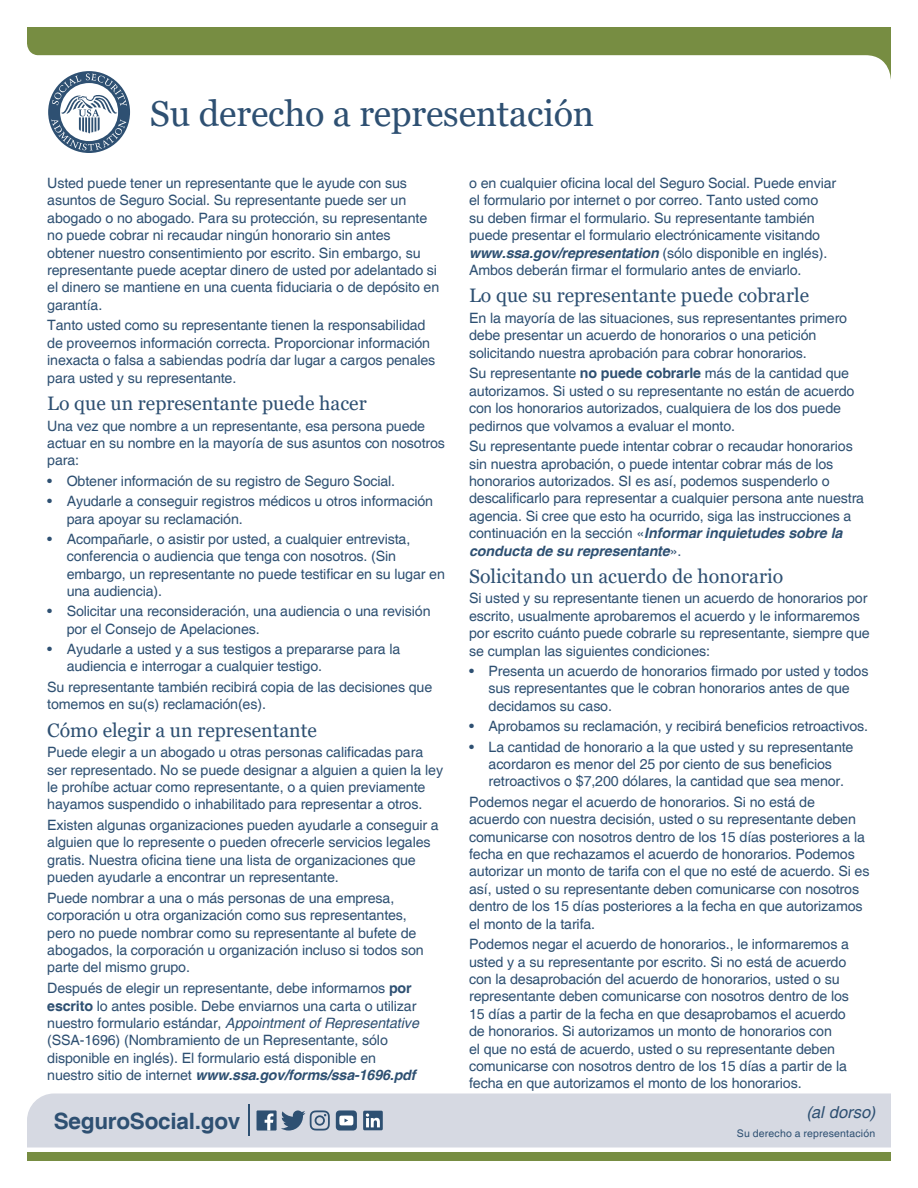
<style>
.page{position:relative;width:918px;height:1188px;background:#fff}
.page>*{position:absolute;margin:0;border:0;box-sizing:border-box;transform-origin:0 0}
.t1{font:36px "Georgia";letter-spacing:-.005em;color:#2e5072}
.t2{font:700 22.5px "Helvetica";letter-spacing:-.01em;color:#2e5072}
.t3{font:19.5px "Georgia";color:#2e5072}
.t4{font:italic 16.5px "Helvetica";letter-spacing:.005em;color:#2e5072}
.t5{font:14.25px/17.4px "Helvetica";letter-spacing:-.01em;color:#2e5072}
.t6{font:10.5px "Helvetica";letter-spacing:.015em;color:#2e5072}
.s1{font-weight:700}
.s2{font-style:italic}
.s3{font-weight:700;font-style:italic}
</style>
<div class="page">
<div style="left:27px;top:1153px;width:864px;height:8px;background:#778d42"></div>
<div style="left:27px;top:1094px;width:864px;height:54px;background:#d6d9e2"></div>
<hr style="left:248px;top:1105px;width:2px;height:31px;background:#2e5072">
<svg style="left:27px;top:27px;width:864px;height:53px;fill:#778d42"></svg>
<svg style="left:363px;top:1111px;width:20px;height:19px"></svg>
<svg style="left:336px;top:1110px;width:21px;height:21px"></svg>
<svg style="left:281px;top:1110px;width:49px;height:21px"></svg>
<div style="left:257px;top:1110px;width:20px;height:21px;background:#2e5072"></div>
<svg style="left:265px;top:1113px;width:8px;height:18px"></svg>
<svg style="left:48px;top:71px;width:82px;height:82px"></svg>
<svg style="left:51px;top:74px;width:76px;height:76px"></svg>
<h1 class="t1" style="left:150px;top:91px;width:446px">Su derecho a representación</h1>
<p class="t5" style="left:47px;top:175px;width:394px">Usted puede tener un representante que le ayude con sus asuntos de Seguro Social. Su representante puede ser un abogado o no abogado. Para su protección, su representante no puede cobrar ni recaudar ningún honorario sin antes obtener nuestro consentimiento por escrito. Sin embargo, su representante puede aceptar dinero de usted por adelantado si el dinero se mantiene en una cuenta fiduciaria o de depósito en garantía.</p>
<p class="t5" style="left:47px;top:317px;width:390px">Tanto usted como su representante tienen la responsabilidad de proveernos información correcta. Proporcionar información inexacta o falsa a sabiendas podría dar lugar a cargos penales para usted y su representante.</p>
<h1 class="t3" style="left:47px;top:391px;width:321px">Lo que un representante puede hacer</h1>
<p class="t5" style="left:47px;top:417px;width:399px">Una vez que nombre a un representante, esa persona puede actuar en su nombre en la mayoría de sus asuntos con nosotros para:</p>
<p class="t5" style="left:47px;top:473px;width:349px">• Obtener información de su registro de Seguro Social.</p>
<p class="t5" style="left:67px;top:493px;width:368px;text-indent:-19px">• Ayudarle a conseguir registros médicos u otros información para apoyar su reclamación.</p>
<p class="t5" style="left:67px;top:531px;width:380px;text-indent:-19px">• Acompañarle, o asistir por usted, a cualquier entrevista, conferencia o audiencia que tenga con nosotros. (Sin embargo, un representante no puede testificar en su lugar en una audiencia).</p>
<p class="t5" style="left:67px;top:603px;width:365px;text-indent:-19px">• Solicitar una reconsideración, una audiencia o una revisión por el Consejo de Apelaciones.</p>
<p class="t5" style="left:67px;top:641px;width:335px;text-indent:-19px">• Ayudarle a usted y a sus testigos a prepararse para la audiencia e interrogar a cualquier testigo.</p>
<p class="t5" style="left:47px;top:679px;width:387px">Su representante también recibirá copia de las decisiones que tomemos en su(s) reclamación(es).</p>
<h1 class="t3" style="left:47px;top:718px;width:271px">Cómo elegir a un representante</h1>
<p class="t5" style="left:47px;top:744px;width:397px">Puede elegir a un abogado u otras personas calificadas para ser representado. No se puede designar a alguien a quien la ley le prohíbe actuar como representante, o a quien previamente hayamos suspendido o inhabilitado para representar a otros.</p>
<p class="t5" style="left:47px;top:817px;width:393px">Existen algunas organizaciones pueden ayudarle a conseguir a alguien que lo represente o pueden ofrecerle servicios legales gratis. Nuestra oficina tiene una lista de organizaciones que pueden ayudarle a encontrar un representante.</p>
<p class="t5" style="left:47px;top:890px;width:378px">Puede nombrar a una o más personas de una empresa, corporación u otra organización como sus representantes, pero no puede nombrar como su representante al bufete de abogados, la corporación u organización incluso si todos son parte del mismo grupo.</p>
<p class="t5" style="left:47px;top:980px;width:373px">Después de elegir un representante, debe informarnos <span class="s1">por escrito</span> lo antes posible. Debe enviarnos una carta o utilizar nuestro formulario estándar, <span class="s2">Appointment of Representative </span>(SSA-1696) (Nombramiento de un Representante, sólo disponible en inglés). El formulario está disponible en nuestro sitio de internet <span class="s3">www.ssa.gov/forms/ssa-1696.pdf</span></p>
<p class="t2" style="left:54px;top:1107px;width:188px">SeguroSocial.gov</p>
<p class="t5" style="left:469px;top:175px;width:369px">o en cualquier oficina local del Seguro Social. Puede enviar el formulario por internet o por correo. Tanto usted como su deben firmar el formulario. Su representante también puede presentar el formulario electrónicamente visitando <span class="s3">www.ssa.gov/representation</span> (sólo disponible en inglés).<br>Ambos deberán firmar el formulario antes de enviarlo.</p>
<h1 class="t3" style="left:469px;top:284px;width:342px">Lo que su representante puede cobrarle</h1>
<p class="t5" style="left:469px;top:310px;width:380px">En la mayoría de las situaciones, sus representantes primero debe presentar un acuerdo de honorarios o una petición solicitando nuestra aprobación para cobrar honorarios.</p>
<p class="t5" style="left:469px;top:365px;width:387px">Su representante <span class="s1">no puede cobrarle</span> más de la cantidad que autorizamos. Si usted o su representante no están de acuerdo con los honorarios autorizados, cualquiera de los dos puede pedirnos que volvamos a evaluar el monto.</p>
<p class="t5" style="left:469px;top:438px;width:397px">Su representante puede intentar cobrar o recaudar honorarios sin nuestra aprobación, o puede intentar cobrar más de los honorarios autorizados. SI es así, podemos suspenderlo o descalificarlo para representar a cualquier persona ante nuestra agencia. Si cree que esto ha ocurrido, siga las instrucciones a continuación en la sección «<span class="s3">Informar inquietudes sobre la conducta de su representante</span>».</p>
<h1 class="t3" style="left:469px;top:564px;width:316px">Solicitando un acuerdo de honorario</h1>
<p class="t5" style="left:469px;top:590px;width:402px">Si usted y su representante tienen un acuerdo de honorarios por escrito, usualmente aprobaremos el acuerdo y le informaremos por escrito cuánto puede cobrarle su representante, siempre que se cumplan las siguientes condiciones:</p>
<p class="t5" style="left:489px;top:663px;width:381px;text-indent:-19px">• Presenta un acuerdo de honorarios firmado por usted y todos sus representantes que le cobran honorarios antes de que decidamos su caso.</p>
<p class="t5" style="left:469px;top:718px;width:401px">• Aprobamos su reclamación, y recibirá beneficios retroactivos.</p>
<p class="t5" style="left:489px;top:739px;width:366px;text-indent:-19px">• La cantidad de honorario a la que usted y su representante acordaron es menor del 25 por ciento de sus beneficios retroactivos o $7,200 dólares, la cantidad que sea menor.</p>
<p class="t5" style="left:469px;top:794px;width:402px">Podemos negar el acuerdo de honorarios. Si no está de<br>acuerdo con nuestra decisión, usted o su representante deben comunicarse con nosotros dentro de los 15 días posteriores a la fecha en que rechazamos el acuerdo de honorarios. Podemos autorizar un monto de tarifa con el que no esté de acuerdo. Si es así, usted o su representante deben comunicarse con nosotros dentro de los 15 días posteriores a la fecha en que autorizamos el monto de la tarifa.</p>
<p class="t5" style="left:469px;top:936px;width:381px">Podemos negar el acuerdo de honorarios., le informaremos a usted y a su representante por escrito. Si no está de acuerdo con la desaprobación del acuerdo de honorarios, usted o su representante deben comunicarse con nosotros dentro de los 15 días a partir de la fecha en que desaprobamos el acuerdo de honorarios. Si autorizamos un monto de honorarios con<br>el que no está de acuerdo, usted o su representante deben comunicarse con nosotros dentro de los 15 días a partir de la fecha en que autorizamos el monto de los honorarios.</p>
<p class="t4" style="left:806px;top:1102px;width:70px">(al dorso)</p>
<p class="t6" style="left:737px;top:1127px;width:140px">Su derecho a representación</p>
</div>
